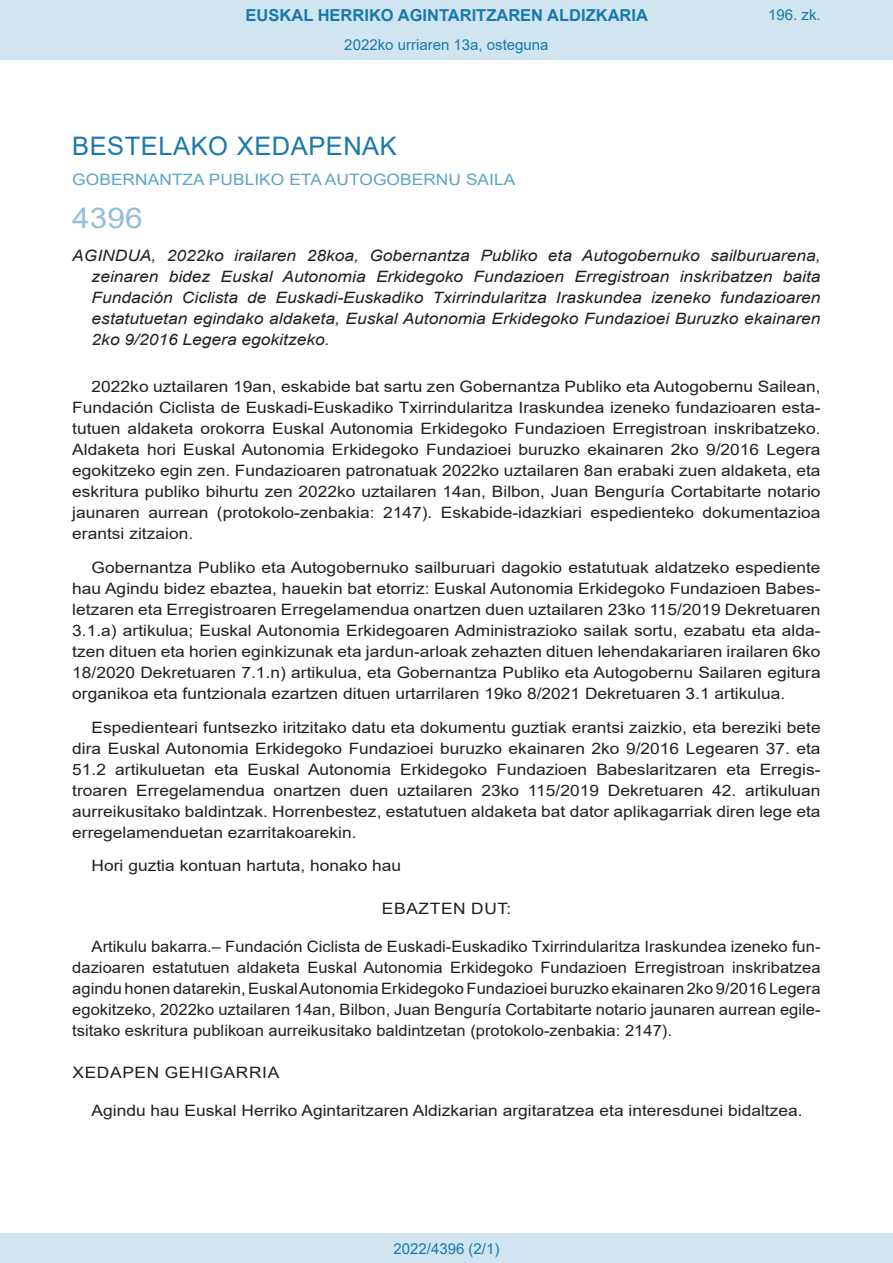
<style>
.page{position:relative;width:893px;height:1263px;background:#fff}
.page>*{position:absolute;margin:0;border:0;box-sizing:border-box;transform-origin:0 0}
.BOPVOrden{font:28.5px "Arial";color:#90c0db;scale:1.11 1}
.BOPVSeccion{font:25.5px "Arial";letter-spacing:.02em;color:#1879ad}
.t1{font:700 16.5px "Arial";color:#1879ad}
.BOPVDetalle{font:15.6px/21px "Arial";color:#231f20;text-align:justify;scale:1.11 1}
.BOPVDetalle-2{font:15.6px/21px "Arial";color:#231f20;text-align:justify;scale:1.05 1}
.BOPVTitulo{font:italic 15.6px/21px "Arial";color:#231f20;text-align:justify;scale:1.11 1}
.BOPVOrganismo{font:15.6px "Arial";letter-spacing:.005em;color:#5ea4ca;scale:1.11 1}
.BOPVDisposicion{font:15.6px "Arial";letter-spacing:.035em;color:#231f20;scale:1.11 1}
.BOPVClave{font:15.6px "Arial";letter-spacing:.035em;color:#231f20;scale:1.11 1}
.Paginacion_Centro{font:15px "Arial";color:#1879ad}
</style>
<div class="page">
<div style="left:0;top:0;width:893px;height:60px;background:#d0e5f0"></div>
<div style="left:0;top:1233px;width:893px;height:30px;background:#d0e5f0"></div>
<p class="t1" style="left:246px;top:3px;width:404px">EUSKAL HERRIKO AGINTARITZAREN ALDIZKARIA</p>
<p class="Paginacion_Centro" style="left:344px;top:35px;width:206px">2022ko urriaren 13a, osteguna</p>
<p class="Paginacion_Centro" style="left:768px;top:5px;width:54px">196. zk.</p>
<p class="BOPVSeccion" style="left:72px;top:128px;width:326px">BESTELAKO XEDAPENAK</p>
<p class="BOPVOrganismo" style="left:72px;top:169px;width:401px">GOBERNANTZA PUBLIKO ETA AUTOGOBERNU SAILA</p>
<p class="BOPVOrden" style="left:72px;top:198px;width:65px">4396</p>
<p class="BOPVTitulo" style="left:92px;top:246px;width:658px;text-indent:-19px">AGINDUA, 2022ko irailaren 28koa, Gobernantza Publiko eta Autogobernuko sailburuarena, zeinaren bidez Euskal Autonomia Erkidegoko Fundazioen Erregistroan inskribatzen baita Fundación Ciclista de Euskadi-Euskadiko Txirrindularitza Iraskundea izeneko fundazioaren estatutuetan egindako aldaketa, Euskal Autonomia Erkidegoko Fundazioei Buruzko ekainaren 2ko 9/2016 Legera egokitzeko.</p>
<p class="BOPVDetalle" style="left:72px;top:376px;width:676px;text-indent:19px">2022ko uztailaren 19an, eskabide bat sartu zen Gobernantza Publiko eta Autogobernu Sailean, Fundación Ciclista de Euskadi-Euskadiko Txirrindularitza Iraskundea izeneko fundazioaren esta&shy;tutuen aldaketa orokorra Euskal Autonomia Erkidegoko Fundazioen Erregistroan inskribatzeko.<br>Aldaketa hori Euskal Autonomia Erkidegoko Fundazioei buruzko ekainaren 2ko 9/2016 Legera egokitzeko egin zen. Fundazioaren patronatuak 2022ko uztailaren 8an erabaki zuen aldaketa, eta eskritura publiko bihurtu zen 2022ko uztailaren 14an, Bilbon, Juan Benguría Cortabitarte notario jaunaren aurrean (protokolo-zenbakia: 2147). Eskabide-idazkiari espedienteko dokumentazioa erantsi zitzaion.</p>
<p class="BOPVDetalle" style="left:72px;top:557px;width:676px;text-indent:19px">Gobernantza Publiko eta Autogobernuko sailburuari dagokio estatutuak aldatzeko espediente hau Agindu bidez ebaztea, hauekin bat etorriz: Euskal Autonomia Erkidegoko Fundazioen Babes&shy;letzaren eta Erregistroaren Erregelamendua onartzen duen uztailaren 23ko 115/2019 Dekretuaren 3.1.a) artikulua; Euskal Autonomia Erkidegoaren Administrazioko sailak sortu, ezabatu eta alda&shy;tzen dituen eta horien eginkizunak eta jardun-arloak zehazten dituen lehendakariaren irailaren 6ko 18/2020 Dekretuaren 7.1.n) artikulua, eta Gobernantza Publiko eta Autogobernu Sailaren egitura organikoa eta funtzionala ezartzen dituen urtarrilaren 19ko 8/2021 Dekretuaren 3.1 artikulua.</p>
<p class="BOPVDetalle" style="left:72px;top:716px;width:676px;text-indent:19px">Espedienteari funtsezko iritzitako datu eta dokumentu guztiak erantsi zaizkio, eta bereziki bete dira Euskal Autonomia Erkidegoko Fundazioei buruzko ekainaren 2ko 9/2016 Legearen 37. eta 51.2 artikuluetan eta Euskal Autonomia Erkidegoko Fundazioen Babeslaritzaren eta Erregis&shy;troaren Erregelamendua onartzen duen uztailaren 23ko 115/2019 Dekretuaren 42. artikuluan aurreikusitako baldintzak. Horrenbestez, estatutuen aldaketa bat dator aplikagarriak diren lege eta erregelamenduetan ezarritakoarekin.</p>
<p class="BOPVDetalle" style="left:92px;top:855px;width:280px">Hori guztia kontuan hartuta, honako hau</p>
<p class="BOPVClave" style="left:382px;top:897px;width:118px">EBAZTEN DUT:</p>
<p class="BOPVDetalle-2" style="left:72px;top:935px;width:714px;text-indent:19px">Artikulu bakarra.– Fundación Ciclista de Euskadi-Euskadiko Txirrindularitza Iraskundea izeneko fun&shy;dazioaren estatutuen aldaketa Euskal Autonomia Erkidegoko Fundazioen Erregistroan inskribatzea agindu honen datarekin, Euskal Autonomia Erkidegoko Fundazioei buruzko ekainaren 2ko 9/2016 Legera egokitzeko, 2022ko uztailaren 14an, Bilbon, Juan Benguría Cortabitarte notario jaunaren aurrean egile&shy;tsitako eskritura publikoan aurreikusitako baldintzetan (protokolo-zenbakia: 2147).</p>
<p class="BOPVDisposicion" style="left:73px;top:1062px;width:188px">XEDAPEN GEHIGARRIA</p>
<p class="BOPVDetalle" style="left:92px;top:1100px;width:642px">Agindu hau Euskal Herriko Agintaritzaren Aldizkarian argitaratzea eta interesdunei bidaltzea.</p>
<p class="Paginacion_Centro" style="left:393px;top:1238px;width:107px">2022/4396 (2/1)</p>
</div>
